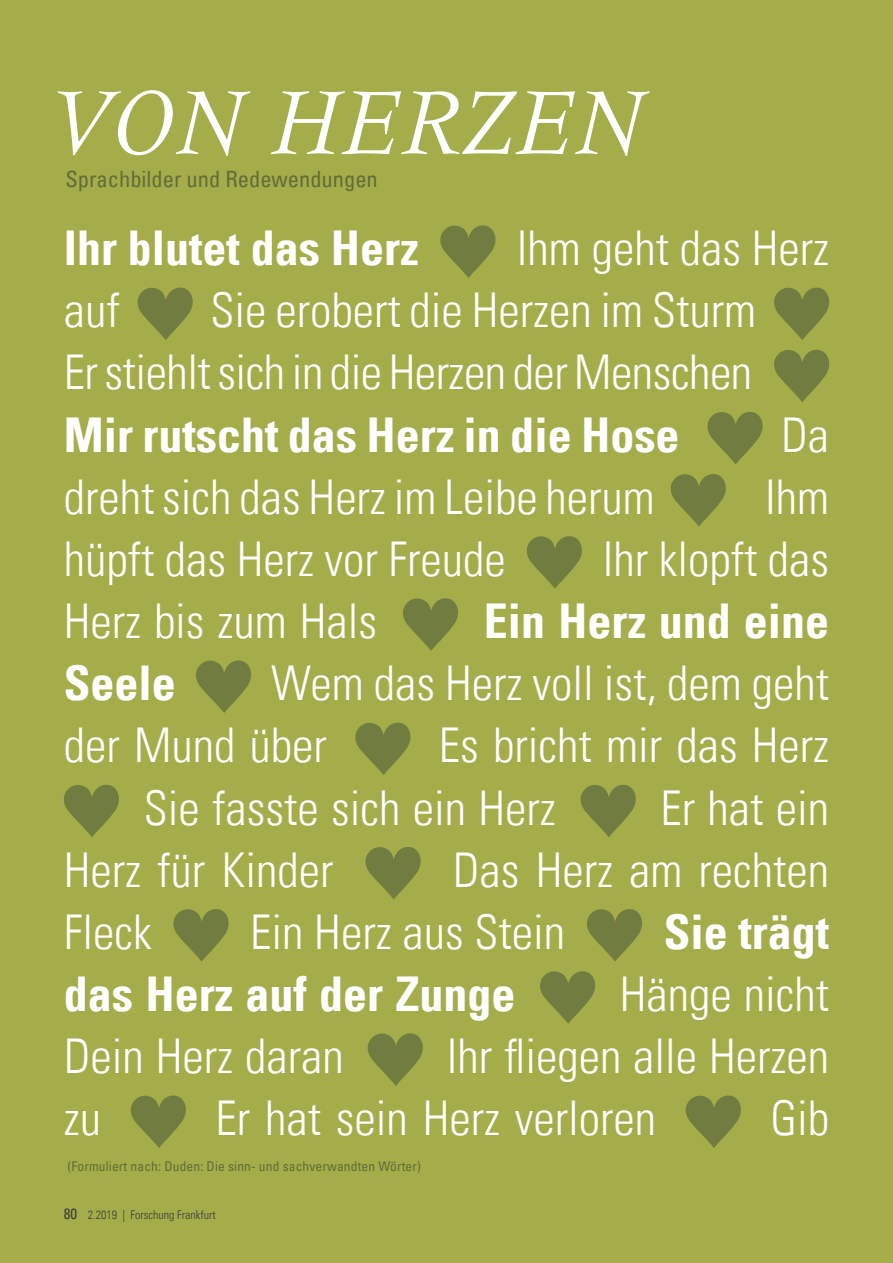
<style>
.page{position:relative;width:893px;height:1263px;background:#a4ad4a}
.page>*{position:absolute;margin:0;border:0;box-sizing:border-box;transform-origin:0 0}
.t1{font:italic 97.8px "Meridien Com";color:#fff}
.t2{font:48px/62.1px "Univers Com 47 Light Cond";color:#fff}
.t3{font:48px "Univers Com 67 Bold Cond";color:#fff}
.t4{font:condensed 22.5px "Univers Com 57";color:#626c37}
.t5{font:condensed 13.5px "Univers Com 57";letter-spacing:.01em;color:#626c37}
.t6{font:12px "Univers Com 47 Light Cond";color:#3c3c3b}
.s1{font-family:"Univers Com 57";font-stretch:condensed;font-size:15px}
</style>
<div class="page">
<svg style="left:440px;top:225px;width:56px;height:53px"></svg>
<svg style="left:137px;top:287px;width:56px;height:53px"></svg>
<svg style="left:774px;top:287px;width:56px;height:53px"></svg>
<svg style="left:774px;top:349px;width:56px;height:53px"></svg>
<svg style="left:707px;top:412px;width:56px;height:52px"></svg>
<svg style="left:670px;top:474px;width:56px;height:52px"></svg>
<svg style="left:526px;top:536px;width:56px;height:53px"></svg>
<svg style="left:403px;top:598px;width:55px;height:53px"></svg>
<svg style="left:196px;top:660px;width:55px;height:53px"></svg>
<svg style="left:355px;top:722px;width:56px;height:53px"></svg>
<svg style="left:63px;top:784px;width:56px;height:53px"></svg>
<svg style="left:580px;top:784px;width:56px;height:53px"></svg>
<svg style="left:365px;top:847px;width:56px;height:52px"></svg>
<svg style="left:173px;top:909px;width:56px;height:52px"></svg>
<svg style="left:587px;top:909px;width:55px;height:52px"></svg>
<svg style="left:540px;top:971px;width:55px;height:53px"></svg>
<svg style="left:367px;top:1033px;width:56px;height:53px"></svg>
<svg style="left:130px;top:1095px;width:56px;height:53px"></svg>
<svg style="left:685px;top:1095px;width:56px;height:53px"></svg>
<h1 class="t1" style="left:50px;top:64px;width:596px">VON HERZEN</h1>
<p class="t4" style="left:65px;top:164px;width:314px">Sprachbilder und Redewendungen</p>
<p class="t3" style="left:64px;top:219px;width:356px">Ihr blutet das Herz</p>
<p class="t2" style="left:517px;top:217px;width:314px">Ihm geht das Herz</p>
<p class="t2" style="left:64px;top:279px;width:57px">auf</p>
<p class="t2" style="left:64px;top:279px;width:694px;text-align:right">Sie erobert die Herzen im Sturm<br>Er stiehlt sich in die Herzen der Menschen</p>
<p class="t3" style="left:64px;top:405px;width:617px">Mir rutscht das Herz in die Hose</p>
<p class="t2" style="left:781px;top:404px;width:49px">Da</p>
<p class="t2" style="left:64px;top:466px;width:593px">dreht sich das Herz im Leibe herum</p>
<p class="t2" style="left:765px;top:466px;width:65px">Ihm</p>
<p class="t2" style="left:64px;top:528px;width:443px">hüpft das Herz vor Freude</p>
<p class="t2" style="left:603px;top:528px;width:228px">Ihr klopft das</p>
<p class="t2" style="left:64px;top:590px;width:315px">Herz bis zum Hals</p>
<p class="t3" style="left:484px;top:591px;width:347px">Ein Herz und eine</p>
<p class="t3" style="left:64px;top:654px;width:114px">Seele</p>
<p class="t2" style="left:64px;top:652px;width:767px;text-indent:207px">Wem das Herz voll ist, dem geht der Mund über</p>
<p class="t2" style="left:144px;top:714px;width:687px;text-indent:295px">Es bricht mir das Herz<br>Sie fasste sich ein Herz</p>
<p class="t2" style="left:660px;top:777px;width:170px">Er hat ein</p>
<p class="t2" style="left:64px;top:839px;width:271px">Herz für Kinder</p>
<p class="t2" style="left:453px;top:839px;width:378px">Das Herz am rechten</p>
<p class="t2" style="left:64px;top:901px;width:89px">Fleck</p>
<p class="t2" style="left:250px;top:901px;width:316px">Ein Herz aus Stein</p>
<p class="t3" style="left:664px;top:902px;width:167px">Sie trägt</p>
<p class="t3" style="left:64px;top:964px;width:453px">das Herz auf der Zunge</p>
<p class="t2" style="left:620px;top:963px;width:211px">Hänge nicht</p>
<p class="t2" style="left:64px;top:1025px;width:281px">Dein Herz daran</p>
<p class="t2" style="left:447px;top:1025px;width:384px">Ihr fliegen alle Herzen</p>
<p class="t2" style="left:64px;top:1087px;width:39px">zu</p>
<p class="t2" style="left:216px;top:1087px;width:442px">Er hat sein Herz verloren</p>
<p class="t2" style="left:770px;top:1087px;width:60px">Gib</p>
<p class="t5" style="left:68px;top:1157px;width:355px">(Formuliert nach: Duden: Die sinn- und sachverwandten Wörter)</p>
<p class="t6" style="left:64px;top:1208px;width:153px"><span class="s1">80</span> 2.2019 | Forschung Frankfurt</p>
</div>
